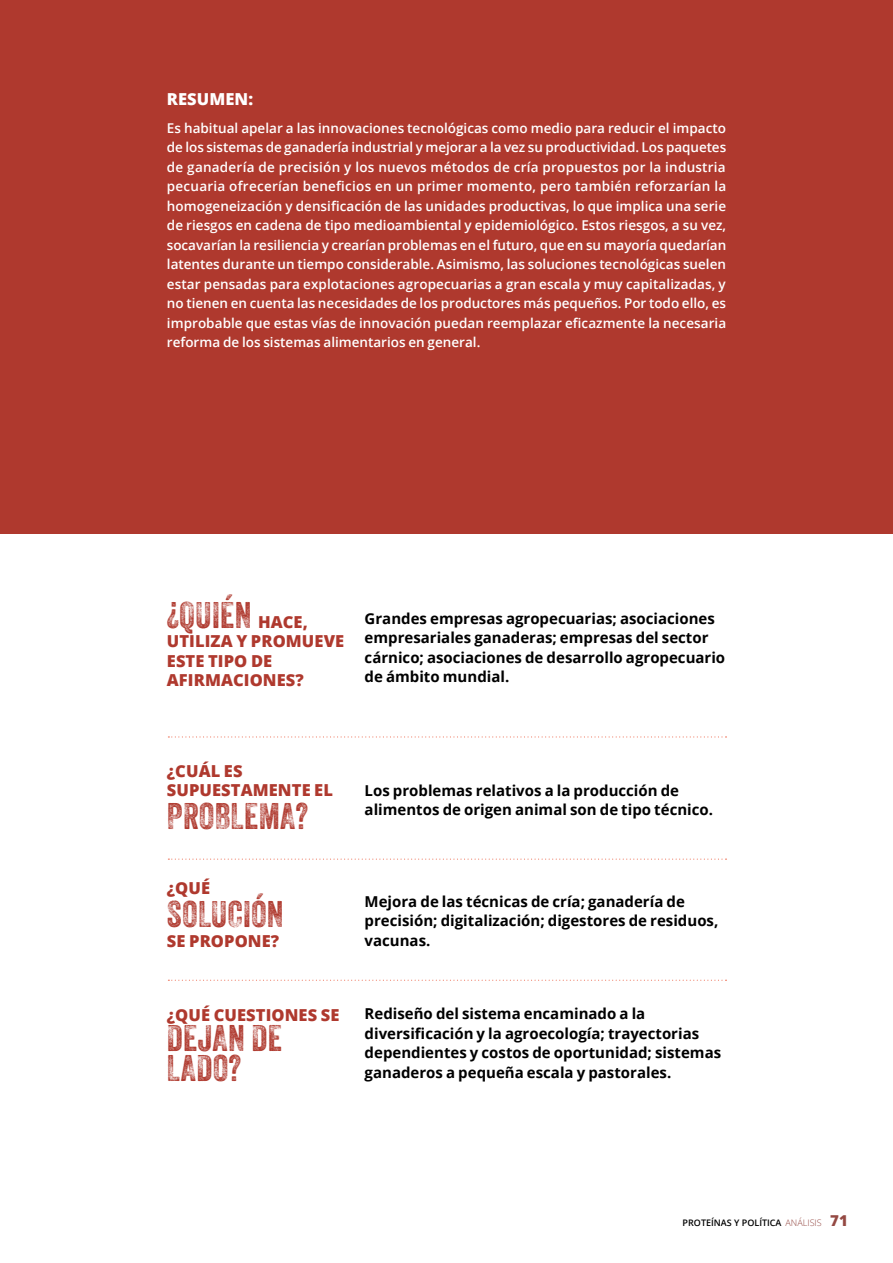
<style>
.page{position:relative;width:893px;height:1263px;background:#fff}
.page>*{position:absolute;margin:0;border:0;box-sizing:border-box;transform-origin:0 0}
.texte{font:36px "Veneer Three";letter-spacing:.01em;color:#af392e}
.texte-2{font:800 16.5px/19.5px "Open Sans";letter-spacing:.005em;color:#af392e}
.texte-3{font:800 16.5px "Open Sans";letter-spacing:.005em;color:#fff}
.texte-4{font:700 15px/19.5px "Open Sans";color:#000}
.texte-5{font:600 13.5px/19.5px "Open Sans";color:#fff;text-align:justify}
.t1{font:600 9px "Open Sans";color:#000}
.s1{font-family:"Open Sans";font-weight:800;font-size:16.5px}
.s2{font-weight:400;color:#944943}
.s3{font-weight:800;font-size:15px;color:#944943}
</style>
<div class="page">
<div style="left:0;top:0;width:893px;height:534px;background:#af392e"></div>
<svg style="left:168px;top:858px;width:558px;height:2px"></svg>
<svg style="left:168px;top:980px;width:558px;height:1px"></svg>
<svg style="left:168px;top:736px;width:558px;height:1px"></svg>
<p class="texte-3" style="left:167px;top:86px;width:88px">RESUMEN:</p>
<p class="texte-5" style="left:167px;top:118px;width:561px">Es habitual apelar a las innovaciones tecnológicas como medio para reducir el impacto de los sistemas de ganadería industrial y mejorar a la vez su productividad. Los paquetes de ganadería de precisión y los nuevos métodos de cría propuestos por la industria pecuaria ofrecerían beneficios en un primer momento, pero también reforzarían la homogeneización y densificación de las unidades productivas, lo que implica una serie de riesgos en cadena de tipo medioambiental y epidemiológico. Estos riesgos, a su vez, socavarían la resiliencia y crearían problemas en el futuro, que en su mayoría quedarían latentes durante un tiempo considerable. Asimismo, las soluciones tecnológicas suelen estar pensadas para explotaciones agropecuarias a gran escala y muy capitalizadas, y no tienen en cuenta las necesidades de los productores más pequeños. Por todo ello, es improbable que estas vías de innovación puedan reemplazar eficazmente la necesaria reforma de los sistemas alimentarios en general.</p>
<p class="texte" style="left:167px;top:593px;width:142px">¿QUIÉN <span class="s1">HACE,</span></p>
<p class="texte-2" style="left:167px;top:631px;width:179px">UTILIZA Y PROMUEVE<br>ESTE TIPO DE<br>AFIRMACIONES?</p>
<p class="texte-4" style="left:365px;top:608px;width:362px">Grandes empresas agropecuarias; asociaciones empresariales ganaderas; empresas del sector cárnico; asociaciones de desarrollo agropecuario de ámbito mundial.</p>
<p class="texte-2" style="left:167px;top:760px;width:168px">¿CUÁL ES<br>SUPUESTAMENTE EL</p>
<p class="texte" style="left:167px;top:794px;width:143px">PROBLEMA?</p>
<p class="texte-2" style="left:167px;top:877px;width:45px">¿QUÉ</p>
<p class="texte" style="left:167px;top:892px;width:118px">SOLUCIÓN</p>
<p class="texte-2" style="left:167px;top:930px;width:114px">SE PROPONE?</p>
<p class="texte-2" style="left:167px;top:1004px;width:174px">¿QUÉ CUESTIONES SE</p>
<p class="texte" style="left:167px;top:1016px;width:116px">DEJAN DE</p>
<p class="texte" style="left:167px;top:1046px;width:76px">LADO?</p>
<p class="texte-4" style="left:365px;top:780px;width:350px">Los problemas relativos a la producción de alimentos de origen animal son de tipo técnico.</p>
<p class="texte-4" style="left:365px;top:891px;width:355px">Mejora de las técnicas de cría; ganadería de precisión; digitalización; digestores de residuos, vacunas.</p>
<p class="texte-4" style="left:365px;top:1003px;width:358px">Rediseño del sistema encaminado a la diversificación y la agroecología; trayectorias dependientes y costos de oportunidad; sistemas ganaderos a pequeña escala y pastorales.</p>
<p class="t1" style="left:683px;top:1216px;width:167px">PROTEÍNAS Y POLÍTICA <span class="s2">ANÁLISIS</span> <span class="s3">71</span></p>
</div>
